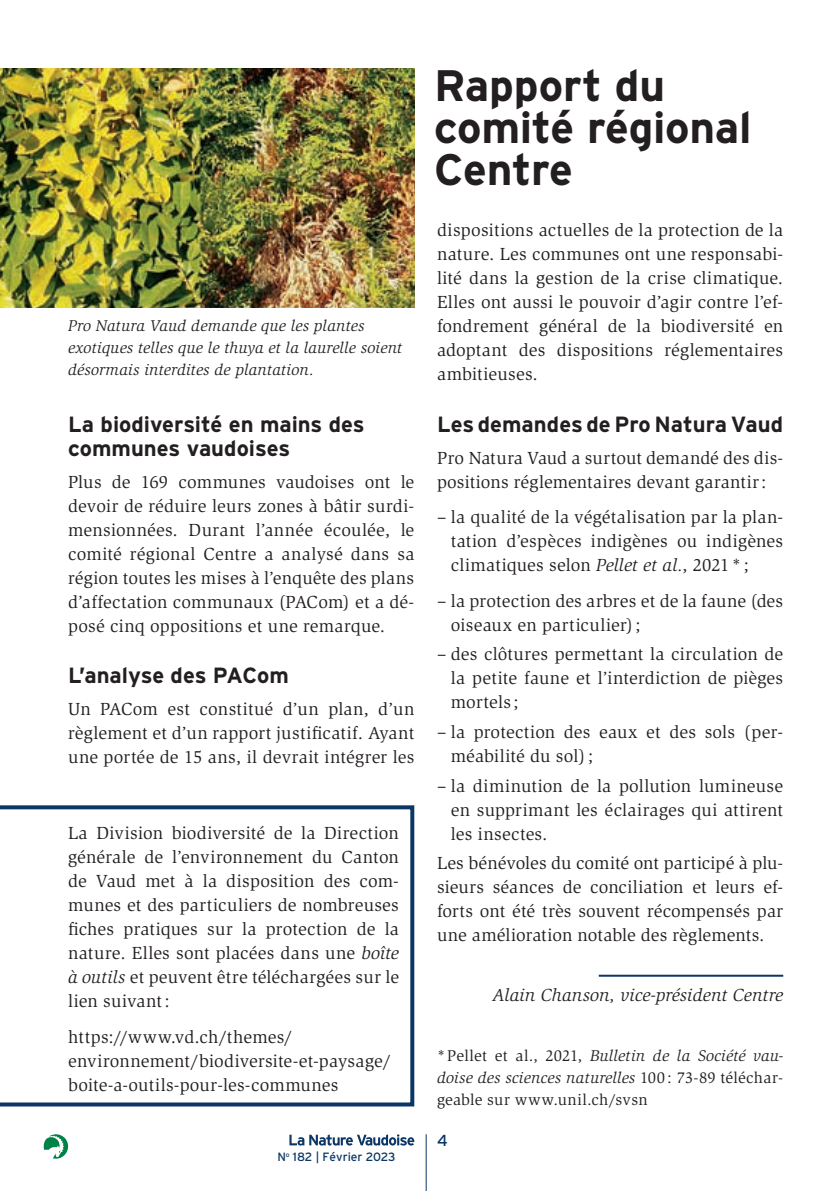
<style>
.page{position:relative;width:840px;height:1191px;background:#fff}
.page>*{position:absolute;margin:0;border:0;box-sizing:border-box;transform-origin:0 0}
.t1{font:700 44px/42px "Interstate";letter-spacing:-.005em;color:#231f20}
.t2{font:700 22px/24px "Interstate";color:#231f20}
.t3{font:18px/24px "Slimbach Std";letter-spacing:.01em;color:#231f20;text-align:justify}
.t4{font:italic 18px "Slimbach Std";letter-spacing:.005em;color:#231f20}
.t5{font:16px/22px "Slimbach Std";letter-spacing:.02em;color:#231f20;text-align:justify}
.t6{font:italic 16px/22px "Slimbach Std";letter-spacing:.01em;color:#231f20}
.t7{font:16px "Interstate";color:#0b3665}
.t8{font:12px "Interstate";color:#0b3665}
.s1{font-style:italic}
</style>
<div class="page">
<hr style="left:425px;top:1134px;width:1px;height:57px;background:#0b3665">
<svg style="left:43px;top:1134px;width:25px;height:25px"></svg>
<svg style="left:289px;top:1134px;width:125px;height:11px"></svg>
<hr style="left:598px;top:974px;width:184px;height:2px;background:#0b3665">
<img style="left:0;top:68px;width:414px;height:240px">
<svg style="left:0;top:805px;width:414px;height:301px"></svg>
<p class="t6" style="left:68px;top:314px;width:335px">Pro Natura Vaud demande que les plantes exotiques telles que le thuya et la laurelle soient désormais interdites de plantation.</p>
<p class="t2" style="left:68px;top:412px;width:298px">La biodiversité en mains des communes vaudoises</p>
<p class="t3" style="left:68px;top:470px;width:347px">Plus de 169 communes vaudoises ont le devoir de réduire leurs zones à bâtir surdi&shy;mensionnées. Durant l’année écoulée, le comité régional Centre a analysé dans sa région toutes les mises à l’enquête des plans d’affectation communaux (PACom) et a dé&shy;posé cinq oppositions et une remarque.</p>
<p class="t2" style="left:68px;top:663px;width:222px">L’analyse des PACom</p>
<p class="t3" style="left:68px;top:697px;width:347px">Un PACom est constitué d’un plan, d’un règlement et d’un rapport justificatif. Ayant une portée de 15 ans, il devrait intégrer les</p>
<p class="t3" style="left:68px;top:821px;width:332px">La Division biodiversité de la Direction générale de l’environnement du Canton de Vaud met à la disposition des com&shy;munes et des particuliers de nombreuses fiches pratiques sur la protection de la nature. Elles sont placées dans une <span class="s1">boîte à outils</span> et peuvent être téléchargées sur le lien suivant:</p>
<p class="t3" style="left:68px;top:1024px;width:324px;text-align:left">https://www.vd.ch/themes/ environnement/biodiversite-et-paysage/ boite-a-outils-pour-les-communes</p>
<p class="t8" style="left:277px;top:1150px;width:120px">N<sup>o</sup> 182 | Février 2023</p>
<h1 class="t1" style="left:434px;top:64px;width:319px">Rapport du comité régional<br>Centre</h1>
<p class="t3" style="left:437px;top:218px;width:347px">dispositions actuelles de la protection de la nature. Les communes ont une responsabi&shy;lité dans la gestion de la crise climatique.<br>Elles ont aussi le pouvoir d’agir contre l’ef&shy;fondrement général de la biodiversité en adoptant des dispositions réglementaires ambitieuses.</p>
<p class="t2" style="left:437px;top:412px;width:347px">Les demandes de Pro Natura Vaud</p>
<p class="t3" style="left:437px;top:446px;width:347px">Pro Natura Vaud a surtout demandé des dis&shy;positions réglementaires devant garantir:</p>
<p class="t3" style="left:450px;top:505px;width:333px;text-indent:-14px">– la qualité de la végétalisation par la plan&shy;tation d’espèces indigènes ou indigènes climatiques selon <span class="s1">Pellet et al.</span>, 2021*;</p>
<p class="t3" style="left:450px;top:588px;width:334px;text-indent:-14px">– la protection des arbres et de la faune (des oiseaux en particulier);</p>
<p class="t3" style="left:450px;top:642px;width:333px;text-indent:-14px">– des clôtures permettant la circulation de la petite faune et l’interdiction de pièges mortels;</p>
<p class="t3" style="left:450px;top:720px;width:333px;text-indent:-14px">– la protection des eaux et des sols (per&shy;méabilité du sol);</p>
<p class="t3" style="left:450px;top:773px;width:334px;text-indent:-14px">– la diminution de la pollution lumineuse en supprimant les éclairages qui attirent les insectes.</p>
<p class="t3" style="left:437px;top:851px;width:347px">Les bénévoles du comité ont participé à plu&shy;sieurs séances de conciliation et leurs ef&shy;forts ont été très souvent récompensés par une amélioration notable des règlements.</p>
<p class="t4" style="left:491px;top:984px;width:292px">Alain Chanson, vice-président Centre</p>
<p class="t5" style="left:437px;top:1044px;width:347px">*Pellet et al., 2021, <span class="s1">Bulletin de la Société vau&shy;doise des sciences naturelles</span> 100: 73-89 téléchar&shy;geable sur www.unil.ch/svsn</p>
<p class="t7" style="left:437px;top:1130px;width:12px">4</p>
</div>
